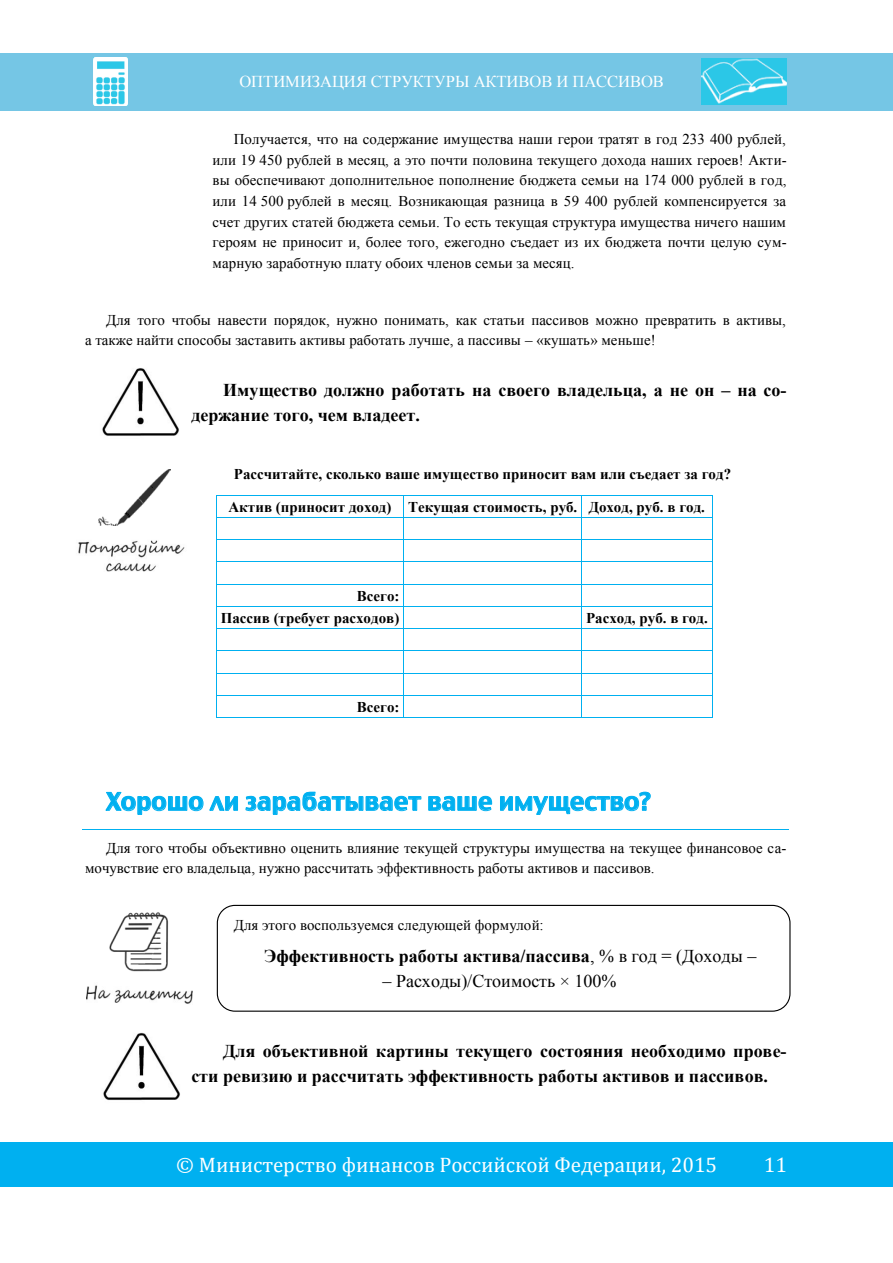
<style>
.page{position:relative;width:893px;height:1263px;background:#fff}
.page>*{position:absolute;margin:0;border:0;box-sizing:border-box;transform-origin:0 0}
.t1{font:24px "Charcoal CY";color:#00b0f0}
.t2{font:21px "Cambria";color:#fff}
.t3{font:700 18px/24.9px "Times New Roman";color:#000}
.t4{font:18px "Times New Roman";color:#000}
.t5{font:16.5px "Times New Roman";letter-spacing:-.005em;color:#fff}
.t6{font:15px/20.7px "Times New Roman";color:#000}
.t7{font:700 15px/32.5px "Times New Roman";color:#000}
.s1{font-style:inherit}
.s2{font-weight:400}
</style>
<div class="page">
<div style="left:1px;top:57px;width:218px;height:49px;background:#75c6e5"></div>
<div style="left:223px;top:53px;width:458px;height:57px;background:#75c6e5"></div>
<div style="left:681px;top:53px;width:212px;height:57px;background:#75c6e5"></div>
<hr style="left:0;top:53px;width:223px;height:4px;background:#75c6e5">
<hr style="left:0;top:106px;width:223px;height:4px;background:#75c6e5">
<div style="left:0;top:1142px;width:893px;height:45px;background:#00b0f0"></div>
<img style="left:93px;top:57px;width:35px;height:49px">
<img style="left:702px;top:59px;width:84px;height:46px">
<img style="left:87px;top:985px;width:106px;height:19px">
<div style="left:217px;top:905px;width:574px;height:107px;background:#fff;border:1px solid #000;border-radius:18px"></div>
<hr style="left:217px;top:495px;width:186px;height:1px;background:#00b0f0">
<hr style="left:404px;top:495px;width:177px;height:1px;background:#00b0f0">
<hr style="left:582px;top:495px;width:130px;height:1px;background:#00b0f0">
<hr style="left:217px;top:517px;width:186px;height:1px;background:#00b0f0">
<hr style="left:404px;top:517px;width:177px;height:1px;background:#00b0f0">
<hr style="left:582px;top:517px;width:130px;height:1px;background:#00b0f0">
<hr style="left:217px;top:539px;width:186px;height:1px;background:#00b0f0">
<hr style="left:404px;top:539px;width:177px;height:1px;background:#00b0f0">
<hr style="left:582px;top:539px;width:130px;height:1px;background:#00b0f0">
<hr style="left:217px;top:561px;width:186px;height:1px;background:#00b0f0">
<hr style="left:404px;top:561px;width:177px;height:1px;background:#00b0f0">
<hr style="left:582px;top:561px;width:130px;height:1px;background:#00b0f0">
<hr style="left:217px;top:584px;width:186px;height:1px;background:#00b0f0">
<hr style="left:404px;top:584px;width:177px;height:1px;background:#00b0f0">
<hr style="left:582px;top:584px;width:130px;height:1px;background:#00b0f0">
<hr style="left:217px;top:606px;width:186px;height:1px;background:#00b0f0">
<hr style="left:404px;top:606px;width:177px;height:1px;background:#00b0f0">
<hr style="left:582px;top:606px;width:130px;height:1px;background:#00b0f0">
<hr style="left:217px;top:628px;width:186px;height:1px;background:#00b0f0">
<hr style="left:404px;top:628px;width:177px;height:1px;background:#00b0f0">
<hr style="left:582px;top:628px;width:130px;height:1px;background:#00b0f0">
<hr style="left:217px;top:650px;width:186px;height:1px;background:#00b0f0">
<hr style="left:404px;top:650px;width:177px;height:1px;background:#00b0f0">
<hr style="left:582px;top:650px;width:130px;height:1px;background:#00b0f0">
<hr style="left:217px;top:673px;width:186px;height:1px;background:#00b0f0">
<hr style="left:404px;top:673px;width:177px;height:1px;background:#00b0f0">
<hr style="left:582px;top:673px;width:130px;height:1px;background:#00b0f0">
<hr style="left:217px;top:695px;width:186px;height:1px;background:#00b0f0">
<hr style="left:404px;top:695px;width:177px;height:1px;background:#00b0f0">
<hr style="left:582px;top:695px;width:130px;height:1px;background:#00b0f0">
<svg style="left:216px;top:495px;width:1px;height:223px"></svg>
<hr style="left:217px;top:717px;width:186px;height:1px;background:#00b0f0">
<svg style="left:403px;top:495px;width:1px;height:223px"></svg>
<hr style="left:404px;top:717px;width:177px;height:1px;background:#00b0f0">
<svg style="left:581px;top:495px;width:1px;height:223px"></svg>
<hr style="left:582px;top:717px;width:130px;height:1px;background:#00b0f0">
<svg style="left:712px;top:495px;width:1px;height:223px"></svg>
<svg style="left:105px;top:792px;width:133px;height:23px"></svg>
<svg style="left:245px;top:791px;width:177px;height:24px"></svg>
<svg style="left:428px;top:796px;width:64px;height:15px"></svg>
<svg style="left:500px;top:791px;width:151px;height:24px"></svg>
<hr style="left:83px;top:829px;width:706px;height:1px;background:#00b0f0">
<img style="left:102px;top:368px;width:77px;height:68px">
<img style="left:78px;top:540px;width:107px;height:32px">
<img style="left:98px;top:469px;width:72px;height:56px">
<img style="left:103px;top:1032px;width:77px;height:68px">
<img style="left:109px;top:912px;width:60px;height:60px">
<p class="t5" style="left:239px;top:71px;width:426px">ОПТИМИЗАЦИЯ СТРУКТУРЫ АКТИВОВ И ПАССИВОВ</p>
<p class="t6" style="left:213px;top:128px;width:576px;text-align:justify;text-indent:21px">Получается, что на содержание имущества наши герои тратят в год 233 400 рублей, или 19 450 рублей в месяц, а это почти половина текущего дохода наших героев! Акти&shy;вы обеспечивают дополнительное пополнение бюджета семьи на 174 000 рублей в год, или 14 <span class="s1">500</span> рублей в месяц. Возникающая разница в 59 400 рублей компенсируется за счет других статей бюджета семьи. То есть текущая структура имущества ничего нашим героям не приносит и, более того, ежегодно съедает из их бюджета почти целую сум&shy;марную заработную плату обоих членов семьи за месяц.</p>
<p class="t6" style="left:85px;top:309px;width:702px;text-indent:21px">Для того чтобы навести порядок, нужно понимать, как статьи пассивов можно превратить в активы, а также найти способы заставить активы работать лучше, а пассивы – «кушать» меньше!</p>
<p class="t3" style="left:191px;top:377px;width:597px;text-indent:32px">Имущество должно работать на своего владельца, а не он – на со&shy;держание того, чем владеет<span class="s1">.</span></p>
<p class="t7" style="left:228px;top:457px;width:504px;text-indent:5px">Рассчитайте, сколько ваше имущество приносит вам или съедает за год?<br>Актив (приносит доход) Текущая стоимость, руб. Доход, руб. в год.</p>
<p class="t7" style="left:221px;top:584px;width:180px;line-height:22.2px;text-align:right">Всего:<br>Пассив (требует расходов)</p>
<p class="t7" style="left:357px;top:690px;width:44px">Всего:</p>
<p class="t7" style="left:586px;top:601px;width:123px">Расход, руб. в год.</p>
<h1 class="t1" style="left:106px;top:786px;width:546px">Хорошо ли зарабатывает ваше имущество?</h1>
<p class="t6" style="left:85px;top:837px;width:703px;text-indent:21px">Для того чтобы объективно оценить влияние текущей структуры имущества на текущее финансовое са&shy;мочувствие его владельца, нужно рассчитать эффективность работы активов и пассивов.</p>
<p class="t6" style="left:234px;top:914px;width:311px">Для этого воспользуемся следующей формулой:</p>
<p class="t3" style="left:264px;top:943px;width:494px">Эффективность работы актива/пассива<span class="s2">, % в год = (Доходы –</span></p>
<p class="t4" style="left:383px;top:969px;width:235px">– Расходы)/Стоимость × 100%</p>
<p class="t3" style="left:191px;top:1039px;width:597px;text-indent:32px">Для объективной картины текущего состояния необходимо прове&shy;сти ревизию и рассчитать эффективность работы активов и пассивов.</p>
<h2 class="t2" style="left:176px;top:1152px;width:542px">© Министерство финансов Российской Федерации, 2015</h2>
<h2 class="t2" style="left:764px;top:1152px;width:25px">11</h2>
</div>
